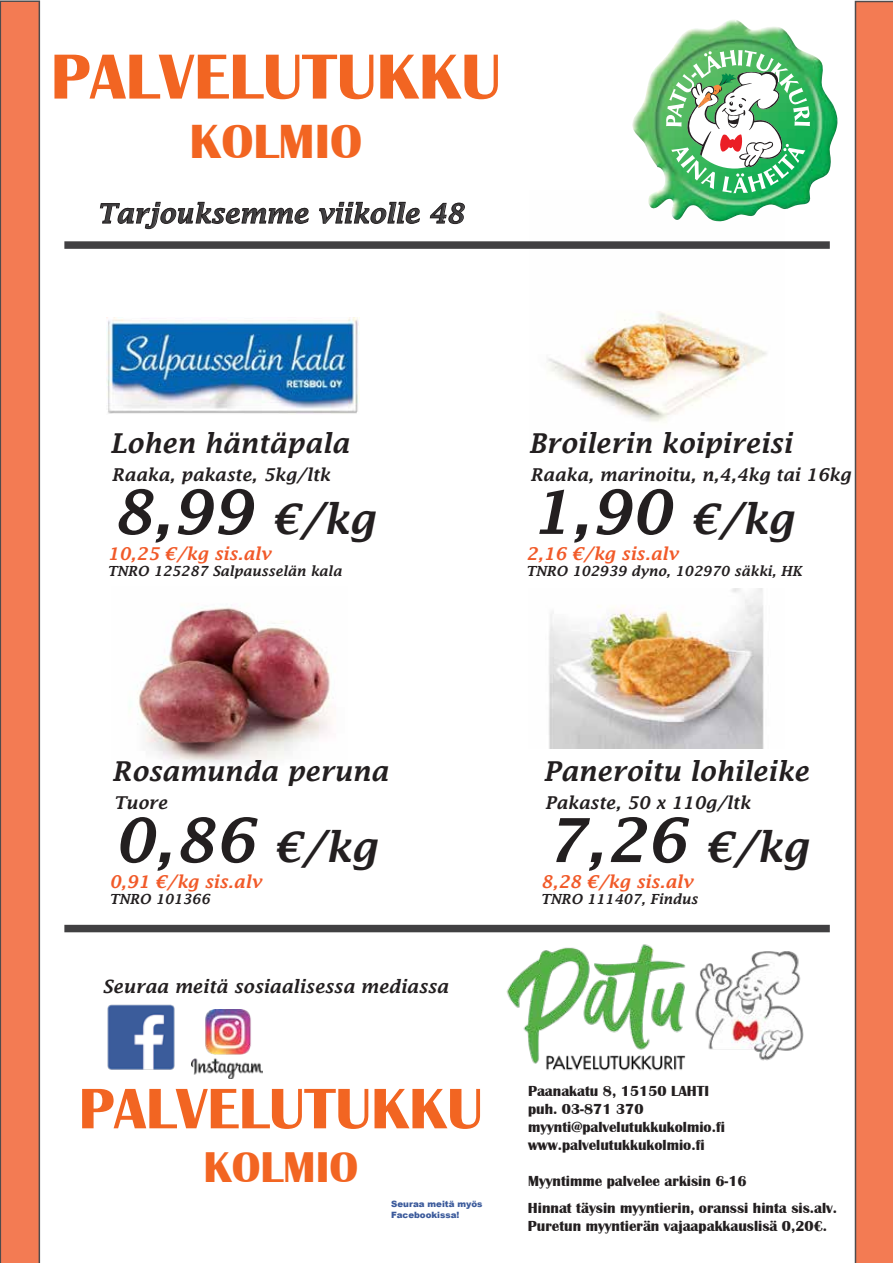
<style>
.page{position:relative;width:893px;height:1263px;background:#fff}
.page>*{position:absolute;margin:0;border:0;box-sizing:border-box;transform-origin:0 0}
.t1{font:700 65.85px "Britannic";color:#f26522}
.t2{font:italic 600 60.75px "Lucida Fax";color:#231f20}
.t3{font:700 59.1px "Britannic";color:#f26522}
.t4{font:700 49.35px "Britannic";color:#f26522}
.t5{font:700 44.25px "Britannic";color:#f26522}
.t6{font:italic 600 26.85px "Lucida Fax";color:#231f20}
.t7{font:italic 600 26.85px "Lucida Fax";color:#414042}
.t8{font:italic 600 18px "Lucida Fax";color:#231f20}
.t9{font:italic 600 17.4px "Lucida Fax";color:#231f20}
.t10{font:italic 600 17.4px "Lucida Fax";color:#f15a29}
.t11{font:700 15px/18px "Britannic";color:#231f20}
.t12{font:italic 600 13.65px "Lucida Fax";color:#231f20}
.t13{font:900 8.7px/10.5px "Arial";color:#3b5a9b}
.s1{font-size:41.1px}
</style>
<div class="page">
<img style="left:129px;top:607px;width:202px;height:156px">
<svg style="left:100px;top:202px;width:209px;height:27px"></svg>
<svg style="left:319px;top:202px;width:101px;height:22px"></svg>
<svg style="left:430px;top:203px;width:35px;height:21px"></svg>
<img style="left:473px;top:924px;width:357px;height:147px">
<div style="left:855px;top:1px;width:38px;height:1262px;background:#f37b53"></div>
<svg style="left:0;top:0;width:40px;height:1263px;background:#e27652"></svg>
<div style="left:64px;top:925px;width:766px;height:7px;background:#414042"></div>
<img style="left:548px;top:311px;width:219px;height:111px">
<div style="left:64px;top:241px;width:766px;height:8px;background:#414042"></div>
<img style="left:632px;top:20px;width:206px;height:202px">
<svg style="left:666px;top:50px;width:144px;height:143px"></svg>
<img style="left:549px;top:589px;width:215px;height:160px">
<img style="left:106px;top:317px;width:253px;height:97px">
<img style="left:107px;top:1004px;width:68px;height:66px">
<img style="left:192px;top:1010px;width:71px;height:69px">
<h1 class="t1" style="left:51px;top:40px;width:452px">PALVELUTUKKU</h1>
<h3 class="t4" style="left:190px;top:114px;width:174px">KOLMIO</h3>
<h3 class="t7" style="left:97px;top:198px;width:368px">Tarjouksemme viikolle 48</h3>
<h3 class="t6" style="left:110px;top:428px;width:240px">Lohen häntäpala</h3>
<h3 class="t6" style="left:529px;top:428px;width:265px">Broilerin koipireisi</h3>
<p class="t9" style="left:112px;top:465px;width:220px">Raaka, pakaste, 5kg/ltk</p>
<p class="t9" style="left:530px;top:465px;width:322px">Raaka, marinoitu, n,4,4kg tai 16kg</p>
<h2 class="t2" style="left:112px;top:477px;width:265px">8,99 <span class="s1">€/kg</span></h2>
<h2 class="t2" style="left:530px;top:477px;width:265px">1,90 <span class="s1">€/kg</span></h2>
<p class="t10" style="left:107px;top:543px;width:165px">10,25 €/kg sis.alv</p>
<p class="t12" style="left:107px;top:563px;width:236px">TNRO 125287 Salpausselän kala</p>
<p class="t10" style="left:526px;top:543px;width:154px">2,16 €/kg sis.alv</p>
<p class="t12" style="left:526px;top:563px;width:277px">TNRO 102939 dyno, 102970 säkki, HK</p>
<h3 class="t6" style="left:112px;top:756px;width:277px">Rosamunda peruna</h3>
<h3 class="t6" style="left:544px;top:756px;width:267px">Paneroitu lohileike</h3>
<p class="t9" style="left:114px;top:793px;width:55px">Tuore</p>
<p class="t9" style="left:545px;top:793px;width:207px">Pakaste, 50 x 110g/ltk</p>
<h2 class="t2" style="left:114px;top:806px;width:265px">0,86 <span class="s1">€/kg</span></h2>
<h2 class="t2" style="left:545px;top:806px;width:265px">7,26 <span class="s1">€/kg</span></h2>
<p class="t10" style="left:109px;top:871px;width:154px">0,91 €/kg sis.alv</p>
<p class="t12" style="left:109px;top:891px;width:102px">TNRO 101366</p>
<p class="t10" style="left:541px;top:871px;width:154px">8,28 €/kg sis.alv</p>
<p class="t12" style="left:541px;top:891px;width:158px">TNRO 111407, Findus</p>
<p class="t8" style="left:103px;top:976px;width:347px">Seuraa meitä sosiaalisessa mediassa</p>
<h3 class="t3" style="left:79px;top:1075px;width:406px">PALVELUTUKKU</h3>
<h3 class="t5" style="left:203px;top:1142px;width:156px">KOLMIO</h3>
<p class="t13" style="left:391px;top:1198px;width:93px">Seuraa meitä myös<br>Facebookissa!</p>
<p class="t11" style="left:528px;top:1082px;width:198px">Paanakatu 8, 15150 LAHTI puh. 03-871 370 myynti@palvelutukkukolmio.fi www.palvelutukkukolmio.fi</p>
<p class="t11" style="left:528px;top:1168px;width:311px;line-height:26.5px">Myyntimme palvelee arkisin 6-16<br>Hinnat täysin myyntierin, oranssi hinta sis.alv.</p>
<p class="t11" style="left:528px;top:1217px;width:301px">Puretun myyntierän vajaapakkauslisä 0,20€.</p>
</div>
